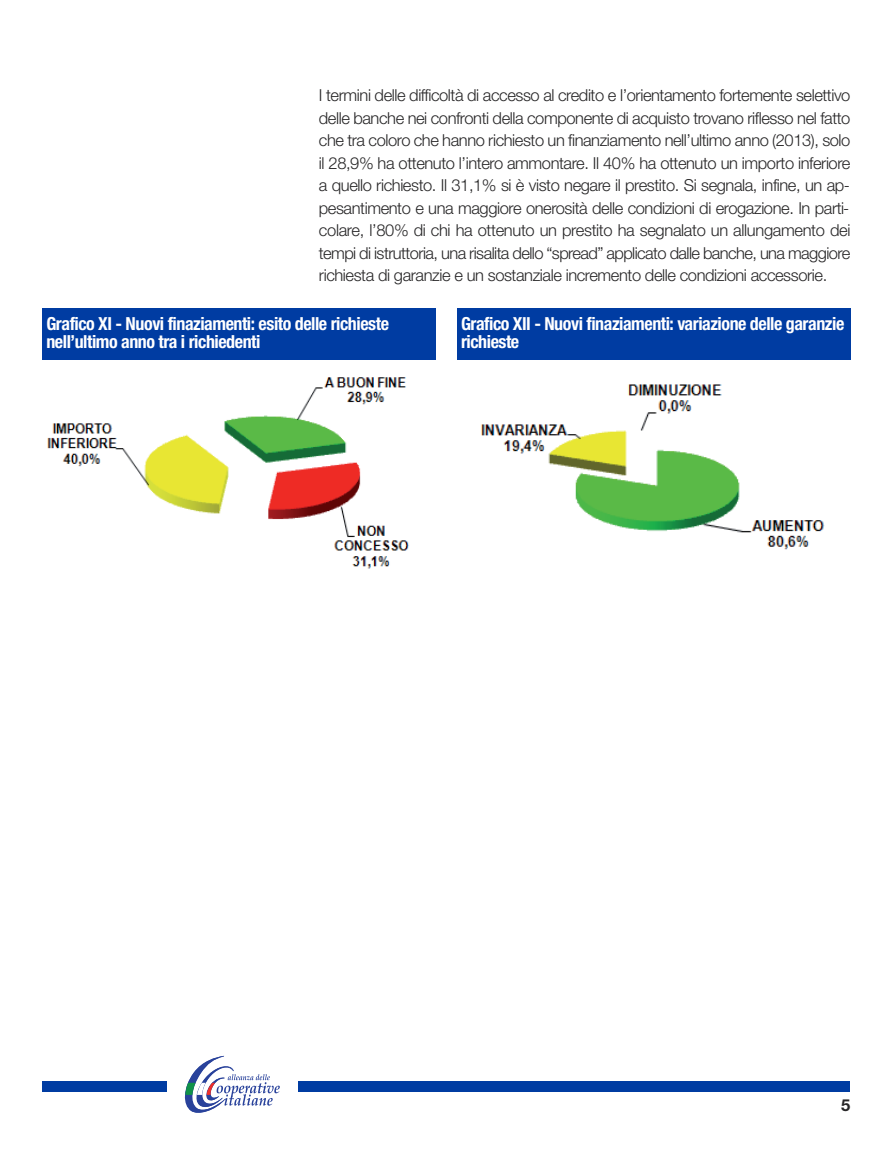
<style>
.page{position:relative;width:893px;height:1149px;background:#fff}
.page>*{position:absolute;margin:0;border:0;box-sizing:border-box;transform-origin:0 0}
.t1{font:700 condensed 18px/18px "Helvetica Neue";letter-spacing:-.025em;color:#fff}
.t2{font:300 16.5px/22.5px "Helvetica Neue";letter-spacing:-.025em;color:#272627;text-align:justify}
.t3{font:700 16.5px "Helvetica Neue";color:#272627}
</style>
<div class="page">
<div style="left:43px;top:1080px;width:807px;height:10px;background:#003ca2"></div>
<div style="left:167px;top:1054px;width:131px;height:59px;background:#fff"></div>
<svg style="left:184px;top:1055px;width:96px;height:57px"></svg>
<img style="left:43px;top:359px;width:392px;height:210px">
<img style="left:458px;top:359px;width:392px;height:191px">
<div style="left:43px;top:308px;width:393px;height:51px;background:#003ca2"></div>
<div style="left:457px;top:308px;width:393px;height:51px;background:#003ca2"></div>
<p class="t2" style="left:319px;top:84px;width:533px">I termini delle difficoltà di accesso al credito e l’orientamento fortemente selettivo delle banche nei confronti della componente di acquisto trovano riflesso nel fatto che tra coloro che hanno richiesto un finanziamento nell’ultimo anno (2013), solo il 28,9% ha ottenuto l’intero ammontare. Il 40% ha ottenuto un importo inferiore a quello richiesto. Il 31,1% si è visto negare il prestito. Si segnala, infine, un ap&shy;pesantimento e una maggiore onerosità delle condizioni di erogazione. In parti&shy;colare, l’80% di chi ha ottenuto un prestito ha segnalato un allungamento dei tempi di istruttoria, una risalita dello “spread” applicato dalle banche, una maggiore richiesta di garanzie e un sostanziale incremento delle condizioni accessorie.</p>
<p class="t1" style="left:46px;top:316px;width:344px">Grafico XI - Nuovi finaziamenti: esito delle richieste nell’ultimo anno tra i richiedenti</p>
<p class="t1" style="left:461px;top:316px;width:385px">Grafico XII - Nuovi finaziamenti: variazione delle garanzie richieste</p>
<p class="t3" style="left:841px;top:1094px;width:11px">5</p>
</div>
